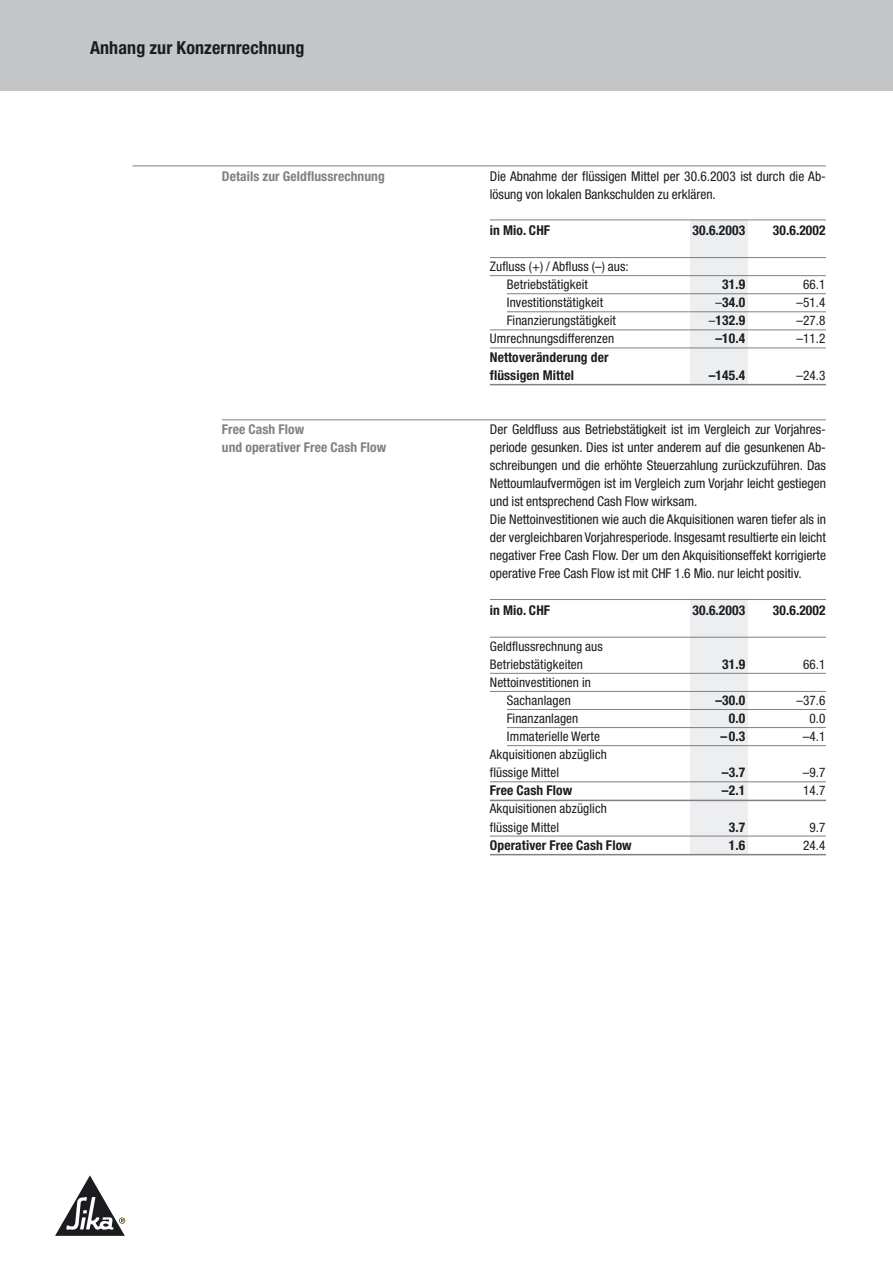
<style>
.page{position:relative;width:893px;height:1262px;background:#fff}
.page>*{position:absolute;margin:0;border:0;box-sizing:border-box;transform-origin:0 0}
.t1{font:700 condensed 18px "Helvetica Neue";letter-spacing:.005em;color:#1b1c20}
.t2{font:condensed 13.5px/18px "Helvetica Neue";color:#1b1c20}
.t3{font:700 condensed 13.5px/18px "Helvetica Neue";letter-spacing:.005em;color:#1b1c20}
.t4{font:700 condensed 13.5px/18px "Helvetica Neue";letter-spacing:.005em;color:#818084}
.t5{font:condensed 13.2px/18px "Helvetica Neue";letter-spacing:.005em;color:#1b1c20}
.s1{font-weight:400;font-size:13.2px}
</style>
<div class="page">
<div style="left:689px;top:220px;width:58px;height:164px;background:#eceeef"></div>
<svg style="left:55px;top:1175px;width:70px;height:60px"></svg>
<div style="left:0;top:0;width:892px;height:90px;background:#c3c5c7"></div>
<hr style="left:132px;top:166px;width:694px;height:1px;background:#818084">
<hr style="left:222px;top:419px;width:604px;height:1px;background:#818084">
<hr style="left:490px;top:220px;width:336px;height:1px;background:#818084">
<hr style="left:490px;top:257px;width:336px;height:1px;background:#818084">
<hr style="left:490px;top:275px;width:336px;height:1px;background:#818084">
<hr style="left:507px;top:293px;width:319px;height:1px;background:#818084">
<hr style="left:507px;top:311px;width:319px;height:1px;background:#818084">
<hr style="left:490px;top:329px;width:336px;height:1px;background:#818084">
<hr style="left:490px;top:348px;width:336px;height:1px;background:#818084">
<hr style="left:490px;top:384px;width:336px;height:1px;background:#818084">
<div style="left:689px;top:599px;width:58px;height:255px;background:#eceeef"></div>
<hr style="left:490px;top:599px;width:336px;height:1px;background:#818084">
<hr style="left:490px;top:637px;width:336px;height:1px;background:#818084">
<hr style="left:490px;top:673px;width:336px;height:1px;background:#818084">
<hr style="left:490px;top:691px;width:336px;height:1px;background:#818084">
<hr style="left:507px;top:709px;width:319px;height:1px;background:#818084">
<hr style="left:507px;top:727px;width:319px;height:1px;background:#818084">
<hr style="left:507px;top:745px;width:319px;height:1px;background:#818084">
<hr style="left:490px;top:781px;width:336px;height:1px;background:#818084">
<hr style="left:490px;top:799px;width:336px;height:2px;background:#818084">
<hr style="left:490px;top:835px;width:336px;height:1px;background:#818084">
<hr style="left:490px;top:854px;width:336px;height:1px;background:#818084">
<h1 class="t1" style="left:90px;top:42px;width:216px">Anhang zur Konzernrechnung</h1>
<p class="t4" style="left:222px;top:168px;width:164px">Details zur Geldflussrechnung</p>
<p class="t4" style="left:222px;top:421px;width:166px">Free Cash Flow<br>und operativer Free Cash Flow</p>
<p class="t2" style="left:490px;top:168px;width:337px">Die Abnahme der flüssigen Mittel per 30.6.2003 ist durch die Ab&shy;lösung von lokalen Bankschulden zu erklären.</p>
<p class="t3" style="left:490px;top:222px;width:62px">in Mio. CHF</p>
<p class="t3" style="left:692px;top:222px;width:54px">30.6.2003</p>
<p class="t3" style="left:772px;top:222px;width:54px">30.6.2002</p>
<p class="t5" style="left:507px;top:259px;width:123px;text-indent:-17px">Zufluss (+) / Abfluss (–) aus:<br>Betriebstätigkeit</p>
<p class="t3" style="left:722px;top:276px;width:24px">31.9</p>
<p class="t5" style="left:803px;top:277px;width:24px">66.1</p>
<p class="t5" style="left:507px;top:295px;width:98px">Investitionstätigkeit</p>
<p class="t3" style="left:715px;top:295px;width:31px"><span class="s1">–</span>34.0</p>
<p class="t5" style="left:796px;top:295px;width:31px">–51.4</p>
<p class="t5" style="left:507px;top:313px;width:111px">Finanzierungstätigkeit</p>
<p class="t3" style="left:709px;top:313px;width:38px"><span class="s1">–</span>132.9</p>
<p class="t5" style="left:796px;top:313px;width:31px">–27.8</p>
<p class="t5" style="left:490px;top:331px;width:126px">Umrechnungsdifferenzen</p>
<p class="t3" style="left:715px;top:331px;width:31px">–10.4</p>
<p class="t5" style="left:796px;top:331px;width:31px">–11.2</p>
<p class="t3" style="left:490px;top:349px;width:120px">Nettoveränderung der flüssigen Mittel</p>
<p class="t3" style="left:708px;top:367px;width:38px">–145.4</p>
<p class="t5" style="left:796px;top:367px;width:31px">–24.3</p>
<p class="t2" style="left:490px;top:421px;width:337px">Der Geldfluss aus Betriebstätigkeit ist im Vergleich zur Vorjahres&shy;periode gesunken. Dies ist unter anderem auf die gesunkenen Ab&shy;schreibungen und die erhöhte Steuerzahlung zurückzuführen. Das Nettoumlaufvermögen ist im Vergleich zum Vorjahr leicht gestiegen und ist entsprechend Cash Flow wirksam.<br>Die Nettoinvestitionen wie auch die Akquisitionen waren tiefer als in der vergleichbaren Vorjahresperiode. Insgesamt resultierte ein leicht negativer Free Cash Flow. Der um den Akquisitionseffekt korrigierte operative Free Cash Flow ist mit CHF 1.6 Mio. nur leicht positiv.</p>
<p class="t3" style="left:490px;top:602px;width:62px">in Mio. CHF</p>
<p class="t3" style="left:692px;top:602px;width:54px">30.6.2003</p>
<p class="t3" style="left:773px;top:602px;width:54px">30.6.2002</p>
<p class="t5" style="left:490px;top:638px;width:114px">Geldflussrechnung aus<br>Betriebstätigkeiten</p>
<p class="t3" style="left:722px;top:656px;width:24px">31.9</p>
<p class="t5" style="left:803px;top:656px;width:24px">66.1</p>
<p class="t5" style="left:490px;top:674px;width:102px;text-align:center">Nettoinvestitionen in<br>Sachanlagen</p>
<p class="t3" style="left:715px;top:692px;width:31px">–30.0</p>
<p class="t5" style="left:796px;top:692px;width:31px">–37.6</p>
<p class="t5" style="left:507px;top:710px;width:73px">Finanzanlagen</p>
<p class="t3" style="left:728px;top:710px;width:18px">0.0</p>
<p class="t5" style="left:809px;top:710px;width:18px">0.0</p>
<p class="t5" style="left:507px;top:728px;width:95px">Immaterielle Werte</p>
<p class="t3" style="left:720px;top:728px;width:26px">–0.3</p>
<p class="t5" style="left:802px;top:728px;width:24px">–4.1</p>
<p class="t5" style="left:490px;top:746px;width:118px">Akquisitionen abzüglich flüssige Mittel</p>
<p class="t3" style="left:722px;top:764px;width:25px">–3.7</p>
<p class="t5" style="left:802px;top:764px;width:24px">–9.7</p>
<p class="t3" style="left:490px;top:782px;width:84px">Free Cash Flow</p>
<p class="t3" style="left:722px;top:782px;width:25px">–2.1</p>
<p class="t5" style="left:803px;top:783px;width:24px">14.7</p>
<p class="t5" style="left:490px;top:801px;width:118px">Akquisitionen abzüglich flüssige Mittel</p>
<p class="t3" style="left:728px;top:819px;width:18px">3.7</p>
<p class="t5" style="left:809px;top:819px;width:18px">9.7</p>
<p class="t3" style="left:490px;top:837px;width:143px">Operativer Free Cash Flow</p>
<p class="t3" style="left:728px;top:837px;width:18px">1.6</p>
<p class="t5" style="left:803px;top:837px;width:24px">24.4</p>
</div>
